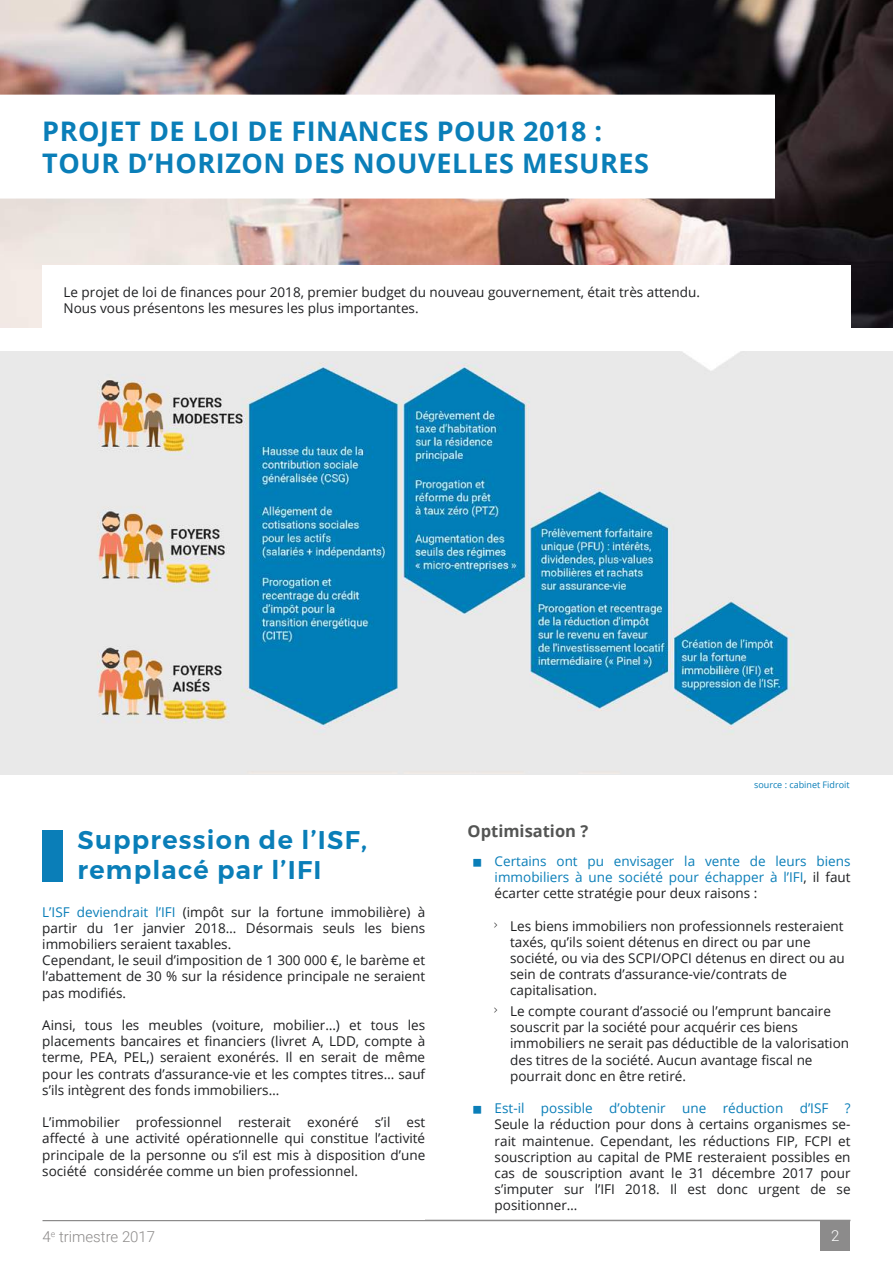
<style>
.page{position:relative;width:893px;height:1263px;background:#fff}
.page>*{position:absolute;margin:0;border:0;box-sizing:border-box;transform-origin:0 0}
.t1{font:700 27px/32.4px "Open Sans";letter-spacing:.02em;color:#0a7eb8}
.t2{font:600 25.5px/30px "Montserrat";letter-spacing:.05em;color:#0a7eb8}
.t3{font:700 16.5px "Open Sans";color:#545554}
.t4{font:300 15px "Roboto";color:#8d8b8a}
.t5{font:300 15px "Roboto";color:#fff}
.t6{font:13.5px/16.2px "Open Sans";color:#1e1f21}
.t7{font:13.5px/16.2px "Open Sans";color:#0a7eb8;text-align:justify}
.t8{font:9px "Open Sans";color:#0a7eb8}
.s1{color:#0a7eb8}
.s2{color:#1e1f21}
</style>
<div class="page">
<div style="left:820px;top:1221px;width:30px;height:29px;background:#8c8b8b"></div>
<hr style="left:43px;top:1220px;width:807px;height:1px;background:#8c8b8b">
<img style="left:0;top:0;width:893px;height:327px">
<div style="left:10px;top:105px;width:754px;height:83px;background:#fff"></div>
<div style="left:42px;top:265px;width:808px;height:69px;background:#fff"></div>
<div style="left:0;top:351px;width:893px;height:424px;background:#e9e9e9"></div>
<img style="left:97px;top:351px;width:697px;height:381px">
<div style="left:42px;top:830px;width:21px;height:51px;background:#0a7eb8"></div>
<h1 class="t1" style="left:42px;top:114px;width:608px">PROJET DE LOI DE FINANCES POUR 2018 :<br>TOUR D’HORIZON DES NOUVELLES MESURES</h1>
<p class="t6" style="left:64px;top:283px;width:638px">Le projet de loi de finances pour 2018, premier budget du nouveau gouvernement, était très attendu.<br>Nous vous présentons les mesures les plus importantes.</p>
<p class="t8" style="left:754px;top:779px;width:97px">source : cabinet Fidroit</p>
<h2 class="t2" style="left:78px;top:825px;width:291px">Suppression de l’ISF, remplacé par l’IFI</h2>
<p class="t6" style="left:42px;top:903px;width:384px"><span class="s1">L’ISF deviendrait l’IFI</span> (impôt sur la fortune immobilière) à partir du 1er janvier 2018… Désormais seuls les biens immobiliers seraient taxables.<br>Cependant, le seuil d’imposition de 1 300 000 €, le barème et l’abattement de 30 % sur la résidence principale ne seraient pas modifiés.</p>
<p class="t6" style="left:42px;top:1016px;width:384px;text-align:justify">Ainsi, tous les meubles (voiture, mobilier…) et tous les placements bancaires et financiers (livret A, LDD, compte à terme, PEA, PEL,) seraient exonérés. Il en serait de même pour les contrats d’assurance-vie et les comptes titres… sauf s’ils intègrent des fonds immobiliers…</p>
<p class="t6" style="left:42px;top:1114px;width:384px;text-align:justify">L’immobilier professionnel resterait exonéré s’il est affecté à une activité opérationnelle qui constitue l’activité principale de la personne ou s’il est mis à disposition d’une société considérée comme un bien professionnel.</p>
<p class="t3" style="left:468px;top:819px;width:122px">Optimisation ?</p>
<p class="t7" style="left:495px;top:852px;width:357px">Certains ont pu envisager la vente de leurs biens immobiliers à une société pour échapper à l’IFI<span class="s2">, il faut écarter cette stratégie pour deux raisons :</span></p>
<p class="t6" style="left:510px;top:917px;width:336px">Les biens immobiliers non professionnels resteraient taxés, qu’ils soient détenus en direct ou par une société, ou via des SCPI/OPCI détenus en direct ou au sein de contrats d’assurance-vie/contrats de capitalisation.</p>
<p class="t6" style="left:510px;top:1002px;width:340px">Le compte courant d’associé ou l’emprunt bancaire souscrit par la société pour acquérir ces biens immobiliers ne serait pas déductible de la valorisation des titres de la société. Aucun avantage fiscal ne pourrait donc en être retiré.</p>
<p class="t7" style="left:495px;top:1100px;width:357px">Est-il possible d’obtenir une réduction d’ISF ?</p>
<p class="t6" style="left:495px;top:1116px;width:357px;text-align:justify">Seule la réduction pour dons à certains organismes se&shy;rait maintenue. Cependant, les réductions FIP, FCPI et souscription au capital de PME resteraient possibles en cas de souscription avant le 31 décembre 2017 pour s’imputer sur l’IFI 2018. Il est donc urgent de se positionner…</p>
<p class="t4" style="left:43px;top:1226px;width:114px">4<sup>e</sup> trimestre 2017</p>
<p class="t5" style="left:831px;top:1225px;width:10px">2</p>
</div>
